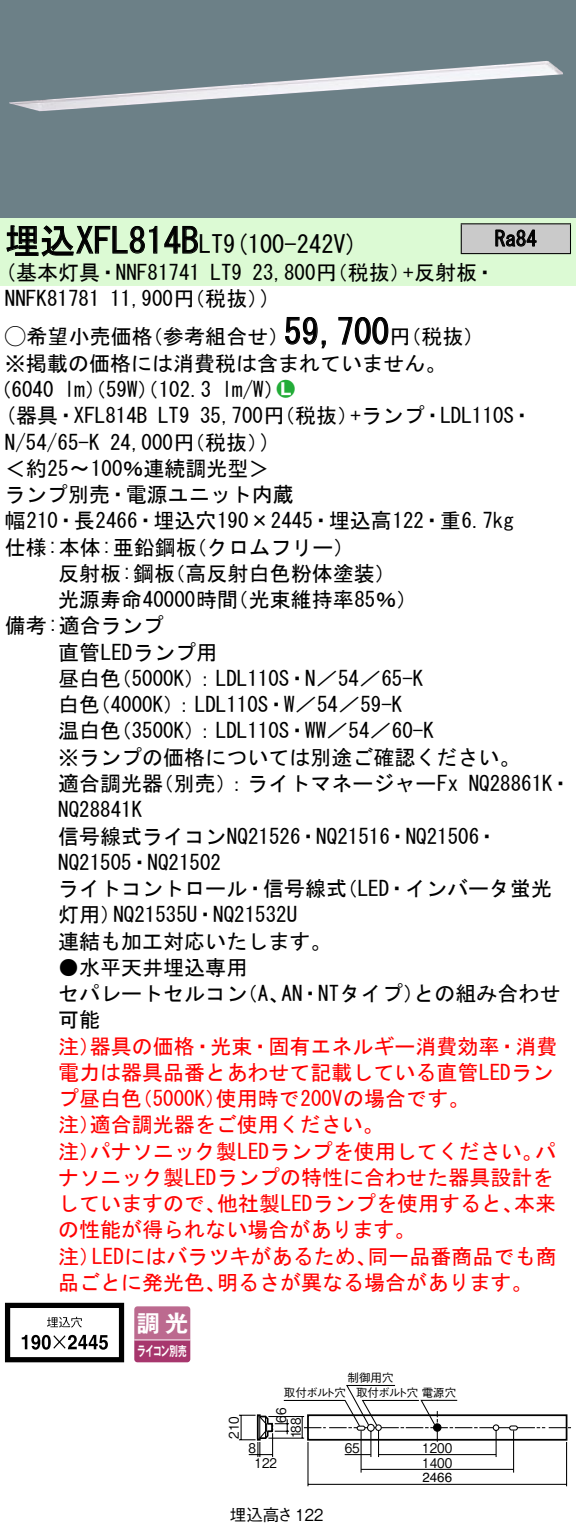
<style>
.page{position:relative;width:576px;height:1534px;background:#fff}
.page>*{position:absolute;margin:0;border:0;box-sizing:border-box;transform-origin:0 0}
.t1{font:35px "MS Gothic";color:#000}
.t2{font:24.5px "MS Gothic";color:#000}
.t3{font:23.1px "Gothic MB101 Pro De Bold 90 pv RKSJ H";color:#fff}
.t4{font:21px/26.2px "MS Gothic";color:#000}
.t5{font:21px/26.2px "MS Gothic";color:#f00}
.t6{font:21px "Ford Classification 1";color:#23ac38}
.t7{font:16.45px "Gothic BBB Pro Medium 90 pv RKSJ H";color:#000}
.t8{font:13.3px/15px "Gothic BBB Pro Medium 90 pv RKSJ H";color:#000;scale:.9 1}
.t9{font:13.3px "Gothic MB101 Pro De Bold 90 pv RKSJ H";letter-spacing:-.05em;color:#fff;scale:.65 1}
.t10{font:13.3px "Helvetica";color:#000}
.t11{font:11.55px "Gothic BBB Pro Medium 90 pv RKSJ H";letter-spacing:-.025em;color:#000}
.s1{font-size:35px}
.s2{font-family:"Ford Classification 1"}
.s3{color:#fff}
</style>
<div class="page">
<div style="left:0;top:0;width:575px;height:218px;background:#6c8087"></div>
<img style="left:9px;top:61px;width:554px;height:50px">
<div style="left:0;top:218px;width:575px;height:68px;background:#dcfad4"></div>
<svg style="left:6px;top:225px;width:152px;height:32px"></svg>
<svg style="left:164px;top:225px;width:34px;height:29px"></svg>
<svg style="left:285px;top:317px;width:41px;height:32px"></svg>
<svg style="left:338px;top:317px;width:50px;height:28px"></svg>
<svg style="left:5px;top:1302px;width:119px;height:60px"></svg>
<svg style="left:134px;top:1306px;width:56px;height:56px;background:#b55984"></svg>
<hr style="left:134px;top:1339px;width:56px;height:1px;background:#fff">
<div style="left:461px;top:224px;width:109px;height:30px;background:#cacaca"></div>
<hr style="left:460px;top:223px;width:110px;height:1px;background:#000">
<svg style="left:460px;top:224px;width:1px;height:29px"></svg>
<hr style="left:569px;top:224px;width:2px;height:29px;background:#000">
<hr style="left:460px;top:253px;width:110px;height:1px;background:#000">
<svg style="left:495px;top:229px;width:41px;height:18px"></svg>
<hr style="left:307px;top:1442px;width:1px;height:44px;background:#000">
<hr style="left:565px;top:1442px;width:2px;height:44px;background:#000">
<hr style="left:361px;top:1468px;width:152px;height:2px;background:#000">
<hr style="left:308px;top:1483px;width:258px;height:2px;background:#000">
<hr style="left:360px;top:1430px;width:1px;height:42px;background:#000">
<hr style="left:512px;top:1430px;width:2px;height:42px;background:#000">
<svg style="left:238px;top:1385px;width:332px;height:73px"></svg>
<h1 class="t1" style="left:5px;top:223px;width:178px">埋込XFL814</h1>
<p class="t2" style="left:181px;top:232px;width:178px"><span class="s1">B</span>LT (9 100-242 (V</p>
<p class="t4" style="left:5px;top:259px;width:196px">(基本灯具・NNF81741</p>
<p class="t4" style="left:210px;top:259px;width:33px">LT9</p>
<p class="t4" style="left:403px;top:259px;width:94px">+反射板・</p>
<p class="t4" style="left:252px;top:259px;width:160px">23,800 （円税抜）</p>
<p class="t4" style="left:5px;top:285px;width:96px">NNFK81781</p>
<p class="t4" style="left:110px;top:285px;width:160px">11,900 （円税抜(</p>
<p class="t4" style="left:260px;top:285px;width:12px">(</p>
<h1 class="t1" style="left:284px;top:314px;width:106px">59,700</h1>
<p class="t4" style="left:5px;top:323px;width:443px"><span class="s2">A</span>希望小売価格<br>※掲載の価格には消費税は含まれていません。</p>
<p class="t6" style="left:277px;top:378px;width:19px">2<span class="s3">7</span></p>
<p class="t4" style="left:142px;top:324px;width:148px">（参考組合せ）</p>
<p class="t4" style="left:390px;top:324px;width:96px">（円税抜(</p>
<p class="t4" style="left:222px;top:376px;width:64px">l m (W/</p>
<p class="t4" style="left:-9px;top:376px;width:65px">（6040</p>
<p class="t4" style="left:64px;top:376px;width:149px">lm）（59 ）（W 102.3</p>
<p class="t4" style="left:494px;top:225px;width:43px">Ra84</p>
<p class="t4" style="left:5px;top:403px;width:144px">(器具・XFL814B</p>
<p class="t4" style="left:158px;top:403px;width:33px">LT9</p>
<p class="t4" style="left:350px;top:403px;width:183px">+ランプ・LDL110 ・S</p>
<p class="t4" style="left:200px;top:403px;width:160px">35,700 （円税抜）</p>
<p class="t4" style="left:5px;top:429px;width:96px">N/54/65-K</p>
<p class="t4" style="left:5px;top:455px;width:266px">＜約25〜100％連続調光型&lt;</p>
<p class="t4" style="left:5px;top:481px;width:290px">ランプ別売・電源ユニット内蔵</p>
<p class="t4" style="left:5px;top:508px;width:510px">幅210・長2466・埋込穴190×2445・埋込高122・重6.7kg</p>
<p class="t4" style="left:186px;top:534px;width:170px">（クロムフリー(</p>
<p class="t4" style="left:110px;top:429px;width:160px">24,000 （円税抜(</p>
<p class="t4" style="left:260px;top:429px;width:12px">(</p>
<p class="t4" style="left:164px;top:534px;width:233px;text-indent:-159px">仕様:本体:亜鉛鋼板<br>（高反射白色粉体塗装(</p>
<p class="t4" style="left:58px;top:560px;width:118px">反射板:鋼板</p>
<p class="t4" style="left:5px;top:586px;width:234px;text-indent:53px">光源寿命40000時間備考:適合ランプ</p>
<p class="t4" style="left:111px;top:639px;width:314px;text-indent:-52px">直管LEDランプ用<br>（5000 ：）K LDL110 ・S N／54／65-K</p>
<p class="t4" style="left:227px;top:586px;width:191px">（光束維持率85％(</p>
<p class="t4" style="left:90px;top:665px;width:314px;text-indent:-32px">昼白色<br>（4000 ：）K LDL110 ・S W／54／59-K</p>
<p class="t4" style="left:58px;top:691px;width:43px">白色</p>
<p class="t4" style="left:58px;top:718px;width:65px">温白色</p>
<p class="t4" style="left:58px;top:744px;width:463px">※ランプの価格については別途ご確認ください。</p>
<p class="t4" style="left:468px;top:770px;width:104px">NQ28861 ・K</p>
<p class="t4" style="left:111px;top:718px;width:324px">（3500 ：）K LDL110 ・S WW／54／60-K</p>
<p class="t4" style="left:153px;top:770px;width:307px">（別売：）ライトマネージャーFx</p>
<p class="t4" style="left:58px;top:770px;width:106px">適合調光器</p>
<p class="t4" style="left:58px;top:796px;width:85px">NQ28841K</p>
<p class="t4" style="left:58px;top:823px;width:441px">信号線式ライコンNQ21526・NQ21516・NQ21506・</p>
<p class="t4" style="left:58px;top:849px;width:164px">NQ21505・NQ21502</p>
<p class="t4" style="left:336px;top:875px;width:217px">（LED・インバータ蛍光</p>
<p class="t4" style="left:58px;top:875px;width:290px;text-align:center">ライトコントロール・信号線式<br>NQ21535 ・U NQ21532U</p>
<p class="t4" style="left:58px;top:901px;width:274px">灯用）<br>連結も加工対応いたします。</p>
<p class="t4" style="left:58px;top:954px;width:190px">●水平天井埋込専用</p>
<p class="t4" style="left:281px;top:980px;width:144px">AN・NTタイプ）</p>
<p class="t4" style="left:413px;top:980px;width:148px">との組み合わせ</p>
<p class="t4" style="left:58px;top:980px;width:190px">セパレートセルコン可能</p>
<p class="t5" style="left:90px;top:1033px;width:469px">器具の価格・光束・固有エネルギー消費効率・消費</p>
<p class="t4" style="left:237px;top:980px;width:54px">（、A</p>
<p class="t5" style="left:58px;top:1033px;width:43px">注）</p>
<p class="t5" style="left:58px;top:1059px;width:496px">電力は器具品番とあわせて記載している直管LEDラン</p>
<p class="t5" style="left:216px;top:1085px;width:255px">使用時で200Vの場合です。</p>
<p class="t5" style="left:90px;top:1085px;width:295px;text-indent:-32px">プ昼白色<br>適合調光器をご使用ください。</p>
<p class="t5" style="left:132px;top:1085px;width:96px">（5000 ）K</p>
<p class="t5" style="left:58px;top:1111px;width:43px">注）</p>
<p class="t5" style="left:90px;top:1138px;width:454px">パナソニック製LEDランプを使用してください。</p>
<p class="t5" style="left:535px;top:1138px;width:22px">パ</p>
<p class="t5" style="left:58px;top:1138px;width:43px">注）</p>
<p class="t5" style="left:58px;top:1164px;width:496px">ナソニック製LEDランプの特性に合わせた器具設計を</p>
<p class="t5" style="left:514px;top:1190px;width:43px">本来</p>
<p class="t5" style="left:217px;top:1190px;width:307px">他社製LEDランプを使用すると、</p>
<p class="t5" style="left:58px;top:1190px;width:169px">していますので、</p>
<p class="t5" style="left:58px;top:1216px;width:358px">の性能が得られない場合があります。</p>
<p class="t5" style="left:367px;top:1243px;width:190px">同一品番商品でも商</p>
<p class="t5" style="left:92px;top:1243px;width:286px">LEDにはバラツキがあるため、</p>
<p class="t5" style="left:58px;top:1243px;width:43px">注）</p>
<p class="t5" style="left:58px;top:1269px;width:169px">品ごとに発光色、</p>
<p class="t5" style="left:217px;top:1269px;width:317px">明るさが異なる場合があります。</p>
<p class="t3" style="left:137px;top:1303px;width:53px">調光</p>
<p class="t9" style="left:137px;top:1340px;width:77px">ライコン別売</p>
<p class="t11" style="left:347px;top:1368px;width:48px">制御用穴</p>
<p class="t11" style="left:284px;top:1383px;width:64px">取付ボルト穴</p>
<p class="t8" style="left:272px;top:1422px;width:18px;rotate:-90deg">66</p>
<p class="t8" style="left:224px;top:1438px;width:27px;rotate:-90deg">210</p>
<p class="t8" style="left:287px;top:1438px;width:25px;rotate:-90deg">188</p>
<p class="t11" style="left:356px;top:1383px;width:102px">取付ボルト穴電源穴</p>
<p class="t8" style="left:248px;top:1438px;width:10px">8</p>
<p class="t8" style="left:254px;top:1453px;width:27px">122</p>
<p class="t7" style="left:230px;top:1501px;width:95px">埋込高さ122</p>
<p class="t8" style="left:344px;top:1438px;width:18px">65</p>
<p class="t8" style="left:422px;top:1438px;width:35px">1200<br>1400</p>
<p class="t10" style="left:422px;top:1467px;width:31px">2466</p>
</div>
